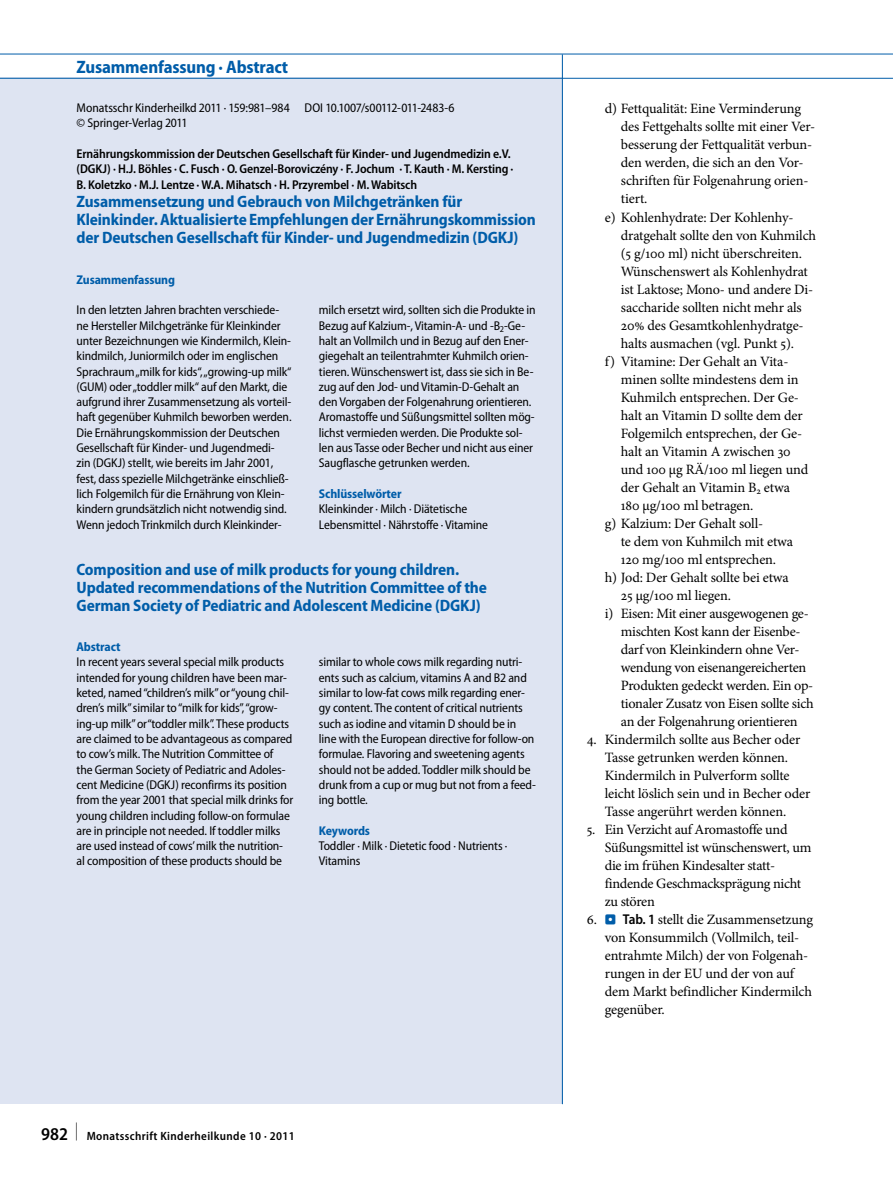
<style>
.page{position:relative;width:893px;height:1187px;background:#fff}
.page>*{position:absolute;margin:0;border:0;box-sizing:border-box;transform-origin:0 0}
._001_rubrik{font:700 semi-condensed 18px "Myriad Pro";letter-spacing:-.01em;color:#005da9}
.t1{font:600 semi-condensed 18px "Myriad Pro";color:#000}
._103_abstract_u1{font:700 semi-condensed 16.5px/18px "Myriad Pro";letter-spacing:-.01em;color:#005da9}
._103_abstract_u1_eng{font:700 semi-condensed 16.5px/18px "Myriad Pro";letter-spacing:-.01em;color:#005da9}
._011_aufzaehlung_2_o{font:14.25px/18px "Minion Pro";letter-spacing:-.015em;color:#000}
._011_aufzaehlung_1_o{font:14.25px/18px "Minion Pro";letter-spacing:-.015em;color:#000}
._104_abstract_text_o{font:semi-condensed 12.75px/15.3px "Myriad Pro";letter-spacing:-.01em;color:#000}
._102_abstract_autore{font:600 semi-condensed 12.75px/15.3px "Myriad Pro";letter-spacing:-.01em;color:#000}
._002_quelle_doi{font:semi-condensed 12.75px "Myriad Pro";letter-spacing:-.005em;color:#000}
._105_abstract_u2{font:700 semi-condensed 12.75px "Myriad Pro";letter-spacing:-.01em;color:#005da9}
._105_abstract_u2_eng{font:700 semi-condensed 12.75px "Myriad Pro";letter-spacing:-.015em;color:#005da9}
.t2{font:600 semi-condensed 12px "Myriad Pro";letter-spacing:.03em;color:#000}
.s1{font-family:"S Buttons";font-size:13.5px;color:#005da9}
.s2{font-family:"Myriad Pro";font-weight:600;font-stretch:semi-condensed}
</style>
<div class="page">
<div style="left:0;top:78px;width:562px;height:1025px;background:#dee4f2"></div>
<hr style="left:562px;top:54px;width:1px;height:1049px;background:#005da9">
<hr style="left:0;top:54px;width:893px;height:1px;background:#005da9">
<hr style="left:0;top:78px;width:893px;height:1px;background:#005da9">
<p class="_001_rubrik" style="left:77px;top:57px;width:213px">Zusammenfassung · Abstract</p>
<p class="_002_quelle_doi" style="left:77px;top:101px;width:380px">Monatsschr Kinderheilkd 2011 · 159:981–984 DOI 10.1007/s00112-011-2483-6</p>
<p class="_002_quelle_doi" style="left:77px;top:116px;width:112px">© Springer-Verlag 2011</p>
<p class="_102_abstract_autore" style="left:77px;top:146px;width:438px">Ernährungskommission der Deutschen Gesellschaft für Kinder- und Jugendmedizin e.V. (DGKJ) · H.J. Böhles · C. Fusch · O. Genzel-Boroviczény · F. Jochum · T. Kauth · M. Kersting ·<br>B. Koletzko · M.J. Lentze · W.A. Mihatsch · H. Przyrembel · M. Wabitsch</p>
<p class="_103_abstract_u1" style="left:77px;top:193px;width:461px">Zusammensetzung und Gebrauch von Milchgetränken für<br>Kleinkinder. Aktualisierte Empfehlungen der Ernährungskommission der Deutschen Gesellschaft für Kinder- und Jugendmedizin (DGKJ)</p>
<p class="_105_abstract_u2" style="left:77px;top:272px;width:100px">Zusammenfassung</p>
<p class="_104_abstract_text_o" style="left:77px;top:302px;width:217px">In den letzten Jahren brachten verschiede&shy;ne Hersteller Milchgetränke für Kleinkinder unter Bezeichnungen wie Kindermilch, Klein&shy;kindmilch, Juniormilch oder im englischen Sprachraum „milk for kids“, „growing-up milk“ (GUM) oder „toddler milk“ auf den Markt, die aufgrund ihrer Zusammensetzung als vorteil&shy;haft gegenüber Kuhmilch beworben werden.<br>Die Ernährungskommission der Deutschen Gesellschaft für Kinder- und Jugendmedi&shy;zin (DGKJ) stellt, wie bereits im Jahr 2001, fest, dass spezielle Milchgetränke einschließ&shy;lich Folgemilch für die Ernährung von Klein&shy;kindern grundsätzlich nicht notwendig sind.<br>Wenn jedoch Trinkmilch durch Kleinkinder-</p>
<p class="_104_abstract_text_o" style="left:319px;top:302px;width:218px">milch ersetzt wird, sollten sich die Produkte in Bezug auf Kalzium-, Vitamin-A- und -B<sub>2</sub>-Ge&shy;halt an Vollmilch und in Bezug auf den Ener&shy;giegehalt an teilentrahmter Kuhmilch orien&shy;tieren. Wünschenswert ist, dass sie sich in Be&shy;zug auf den Jod- und Vitamin-D-Gehalt an den Vorgaben der Folgenahrung orientieren.<br>Aromastoffe und Süßungsmittel sollten mög&shy;lichst vermieden werden. Die Produkte sol&shy;len aus Tasse oder Becher und nicht aus einer Saugflasche getrunken werden.</p>
<p class="_105_abstract_u2" style="left:319px;top:486px;width:84px">Schlüsselwörter</p>
<p class="_104_abstract_text_o" style="left:319px;top:501px;width:171px">Kleinkinder · Milch · Diätetische<br>Lebensmittel · Nährstoffe · Vitamine</p>
<p class="_103_abstract_u1_eng" style="left:77px;top:560px;width:412px">Composition and use of milk products for young children.<br>Updated recommendations of the Nutrition Committee of the<br>German Society of Pediatric and Adolescent Medicine (DGKJ)</p>
<p class="_105_abstract_u2" style="left:77px;top:639px;width:45px">Abstract</p>
<p class="_104_abstract_text_o" style="left:77px;top:654px;width:218px">In recent years several special milk products intended for young children have been mar&shy;keted, named “children’s milk” or “young chil&shy;dren’s milk” similar to “milk for kids”, “grow&shy;ing-up milk” or“toddler milk”. These products are claimed to be advantageous as compared to cow’s milk. The Nutrition Committee of<br>the German Society of Pediatric and Adoles&shy;cent Medicine (DGKJ) reconfirms its position from the year 2001 that special milk drinks for young children including follow-on formulae are in principle not needed. If toddler milks are used instead of cows’ milk the nutrition&shy;al composition of these products should be</p>
<p class="_104_abstract_text_o" style="left:319px;top:654px;width:218px">similar to whole cows milk regarding nutri&shy;ents such as calcium, vitamins A and B2 and similar to low-fat cows milk regarding ener&shy;gy content. The content of critical nutrients such as iodine and vitamin D should be in line with the European directive for follow-on formulae. Flavoring and sweetening agents should not be added. Toddler milk should be drunk from a cup or mug but not from a feed&shy;ing bottle.</p>
<p class="_105_abstract_u2_eng" style="left:319px;top:823px;width:53px">Keywords</p>
<p class="_104_abstract_text_o" style="left:319px;top:838px;width:190px">Toddler · Milk · Dietetic food · Nutrients ·<br>Vitamins</p>
<p class="t1" style="left:41px;top:1123px;width:28px">982</p>
<p class="t2" style="left:76px;top:1129px;width:221px"><sup>|</sup> Monatsschrift Kinderheilkunde 10 · 2011</p>
<p class="_011_aufzaehlung_2_o" style="left:621px;top:100px;width:196px;text-indent:-16px">d) Fettqualität: Eine Verminderung des Fettgehalts sollte mit einer Ver&shy;besserung der Fettqualität verbun&shy;den werden, die sich an den Vor&shy;schriften für Folgenahrung orien&shy;tiert.</p>
<p class="_011_aufzaehlung_2_o" style="left:621px;top:208px;width:197px;text-indent:-16px">e) Kohlenhydrate: Der Kohlenhy&shy;dratgehalt sollte den von Kuhmilch (5 g/100 ml) nicht überschreiten.<br>Wünschenswert als Kohlenhydrat ist Laktose; Mono- und andere Di&shy;saccharide sollten nicht mehr als 20% des Gesamtkohlenhydratge&shy;halts ausmachen (vgl. Punkt 5).</p>
<p class="_011_aufzaehlung_2_o" style="left:621px;top:352px;width:189px;text-indent:-16px">f) Vitamine: Der Gehalt an Vita&shy;minen sollte mindestens dem in<br>Kuhmilch entsprechen. Der Ge&shy;halt an Vitamin D sollte dem der<br>Folgemilch entsprechen, der Ge&shy;halt an Vitamin A zwischen 30 und 100 µg RÄ/100 ml liegen und der Gehalt an Vitamin B<sub>2</sub> etwa<br>180 µg/100 ml betragen.</p>
<p class="_011_aufzaehlung_2_o" style="left:621px;top:514px;width:174px;text-indent:-16px">g) Kalzium: Der Gehalt soll-<br>te dem von Kuhmilch mit etwa<br>120 mg/100 ml entsprechen.</p>
<p class="_011_aufzaehlung_2_o" style="left:621px;top:568px;width:169px;text-indent:-16px">h) Jod: Der Gehalt sollte bei etwa<br>25 µg/100 ml liegen.</p>
<p class="_011_aufzaehlung_2_o" style="left:621px;top:604px;width:194px;text-indent:-16px">i) Eisen: Mit einer ausgewogenen ge&shy;mischten Kost kann der Eisenbe&shy;darf von Kleinkindern ohne Ver&shy;wendung von eisenangereicherten Produkten gedeckt werden. Ein op&shy;tionaler Zusatz von Eisen sollte sich an der Folgenahrung orientieren</p>
<p class="_011_aufzaehlung_1_o" style="left:605px;top:730px;width:207px;text-indent:-18px">4. Kindermilch sollte aus Becher oder Tasse getrunken werden können.<br>Kindermilch in Pulverform sollte leicht löslich sein und in Becher oder Tasse angerührt werden können.</p>
<p class="_011_aufzaehlung_1_o" style="left:605px;top:820px;width:208px;text-indent:-18px">5. Ein Verzicht auf Aromastoffe und<br>Süßungsmittel ist wünschenswert, um die im frühen Kindesalter statt&shy;findende Geschmacksprägung nicht zu stören</p>
<p class="_011_aufzaehlung_1_o" style="left:605px;top:910px;width:210px;text-indent:-18px">6. <span class="s1">.</span> <span class="s2">Tab. 1</span> stellt die Zusammensetzung von Konsummilch (Vollmilch, teil&shy;entrahmte Milch) der von Folgenah&shy;rungen in der EU und der von auf dem Markt befindlicher Kindermilch gegenüber.</p>
</div>
